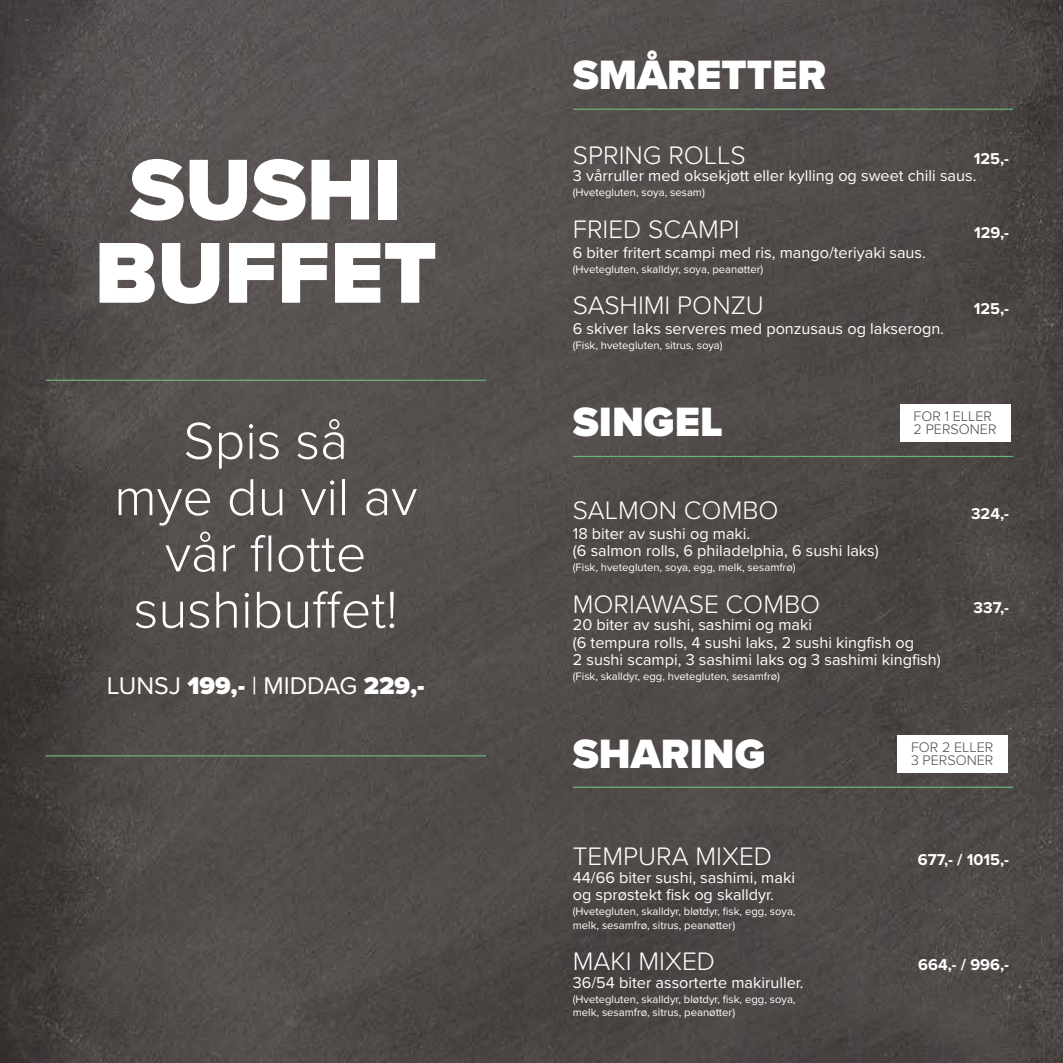
<style>
.page{position:relative;width:1063px;height:1063px;background:#fff}
.page>*{position:absolute;margin:0;border:0;box-sizing:border-box;transform-origin:0 0}
.t1{font:900 89.5px/83.1px "Proxima Nova";color:#fff;text-align:center}
.t2{font:300 53.75px/56.2px "Proxima Nova";color:#fff;text-align:center}
.t3{font:900 42.5px "Proxima Nova";color:#fff}
.t4{font:300 26.25px "Proxima Nova";color:#fff}
.t5{font:25.12px "Proxima Nova";color:#fff}
.t6{font:16.25px/17.5px "Proxima Nova";color:#fff}
.t7{font:700 16.25px "Proxima Nova";color:#fff}
.t8{font:300 14.38px/12.9px "Proxima Nova";color:#4f4949}
.t9{font:11.25px/13.8px "Proxima Nova";color:#fff}
.s1{font-weight:900}
</style>
<div class="page">
<img style="left:0;top:0;width:1063px;height:1063px">
<hr style="left:46px;top:380px;width:440px;height:1px;background:#65b578">
<hr style="left:46px;top:755px;width:440px;height:1px;background:#65b578">
<hr style="left:573px;top:109px;width:440px;height:1px;background:#65b578">
<hr style="left:573px;top:456px;width:440px;height:1px;background:#65b578">
<hr style="left:573px;top:787px;width:440px;height:1px;background:#65b578">
<div style="left:897px;top:735px;width:111px;height:37px;background:#fff"></div>
<div style="left:900px;top:405px;width:111px;height:37px;background:#fff"></div>
<h1 class="t1" style="left:95px;top:148px;width:344px">SUSHI<br>BUFFET</h1>
<h2 class="t2" style="left:114px;top:410px;width:304px">Spis så<br>mye du vil av vår flotte sushibuffet!</h2>
<h3 class="t5" style="left:107px;top:667px;width:319px">LUNSJ <span class="s1">199,-</span> | MIDDAG <span class="s1">229,-</span></h3>
<h3 class="t3" style="left:573px;top:43px;width:255px">SMÅRETTER</h3>
<h3 class="t4" style="left:573px;top:135px;width:174px">SPRING ROLLS</h3>
<p class="t7" style="left:974px;top:146px;width:37px">125,-</p>
<p class="t6" style="left:573px;top:166px;width:405px">3 vårruller med oksekjøtt eller kylling og sweet chili saus.</p>
<p class="t9" style="left:573px;top:185px;width:134px">(Hvetegluten, soya, sesam)</p>
<h3 class="t4" style="left:573px;top:209px;width:168px">FRIED SCAMPI</h3>
<p class="t7" style="left:974px;top:220px;width:37px">129,-</p>
<p class="t6" style="left:573px;top:243px;width:355px">6 biter fritert scampi med ris, mango/teriyaki saus.</p>
<p class="t9" style="left:573px;top:261px;width:192px">(Hvetegluten, skalldyr, soya, peanøtter)</p>
<h3 class="t4" style="left:573px;top:285px;width:193px">SASHIMI PONZU</h3>
<p class="t7" style="left:974px;top:296px;width:37px">125,-</p>
<p class="t6" style="left:573px;top:319px;width:373px">6 skiver laks serveres med ponzusaus og lakserogn.</p>
<p class="t9" style="left:573px;top:338px;width:151px">(Fisk, hvetegluten, sitrus, soya)</p>
<h3 class="t3" style="left:573px;top:390px;width:152px">SINGEL</h3>
<p class="t8" style="left:914px;top:409px;width:84px">FOR 1 ELLER<br>2 PERSONER</p>
<h3 class="t4" style="left:573px;top:490px;width:207px">SALMON COMBO</h3>
<p class="t7" style="left:971px;top:501px;width:40px">324,-</p>
<p class="t6" style="left:573px;top:524px;width:307px">18 biter av sushi og maki.<br>(6 salmon rolls, 6 philadelphia, 6 sushi laks)</p>
<p class="t9" style="left:573px;top:560px;width:224px">(Fisk, hvetegluten, soya, egg, melk, sesamfrø)</p>
<h3 class="t4" style="left:573px;top:584px;width:249px">MORIAWASE COMBO</h3>
<p class="t7" style="left:974px;top:595px;width:37px">337,-</p>
<p class="t6" style="left:573px;top:615px;width:370px">20 biter av sushi, sashimi og maki<br>(6 tempura rolls, 4 sushi laks, 2 sushi kingfish og<br>2 sushi scampi, 3 sashimi laks og 3 sashimi kingfish)</p>
<p class="t9" style="left:573px;top:669px;width:209px">(Fisk, skalldyr, egg, hvetegluten, sesamfrø)</p>
<h3 class="t3" style="left:573px;top:722px;width:194px">SHARING</h3>
<p class="t8" style="left:911px;top:740px;width:84px">FOR 2 ELLER<br>3 PERSONER</p>
<h3 class="t4" style="left:573px;top:837px;width:201px">TEMPURA MIXED</h3>
<p class="t7" style="left:918px;top:848px;width:93px">677,- / 1015,-</p>
<p class="t6" style="left:573px;top:868px;width:224px">44/66 biter sushi, sashimi, maki og sprøstekt fisk og skalldyr.</p>
<p class="t9" style="left:573px;top:904px;width:224px">(Hvetegluten, skalldyr, bløtdyr, fisk, egg, soya, melk, sesamfrø, sitrus, peanøtter)</p>
<h3 class="t4" style="left:573px;top:942px;width:144px">MAKI MIXED</h3>
<p class="t7" style="left:918px;top:953px;width:92px">664,- / 996,-</p>
<p class="t6" style="left:573px;top:973px;width:232px">36/54 biter assorterte makiruller.</p>
<p class="t9" style="left:573px;top:991px;width:224px">(Hvetegluten, skalldyr, bløtdyr, fisk, egg, soya, melk, sesamfrø, sitrus, peanøtter)</p>
</div>
